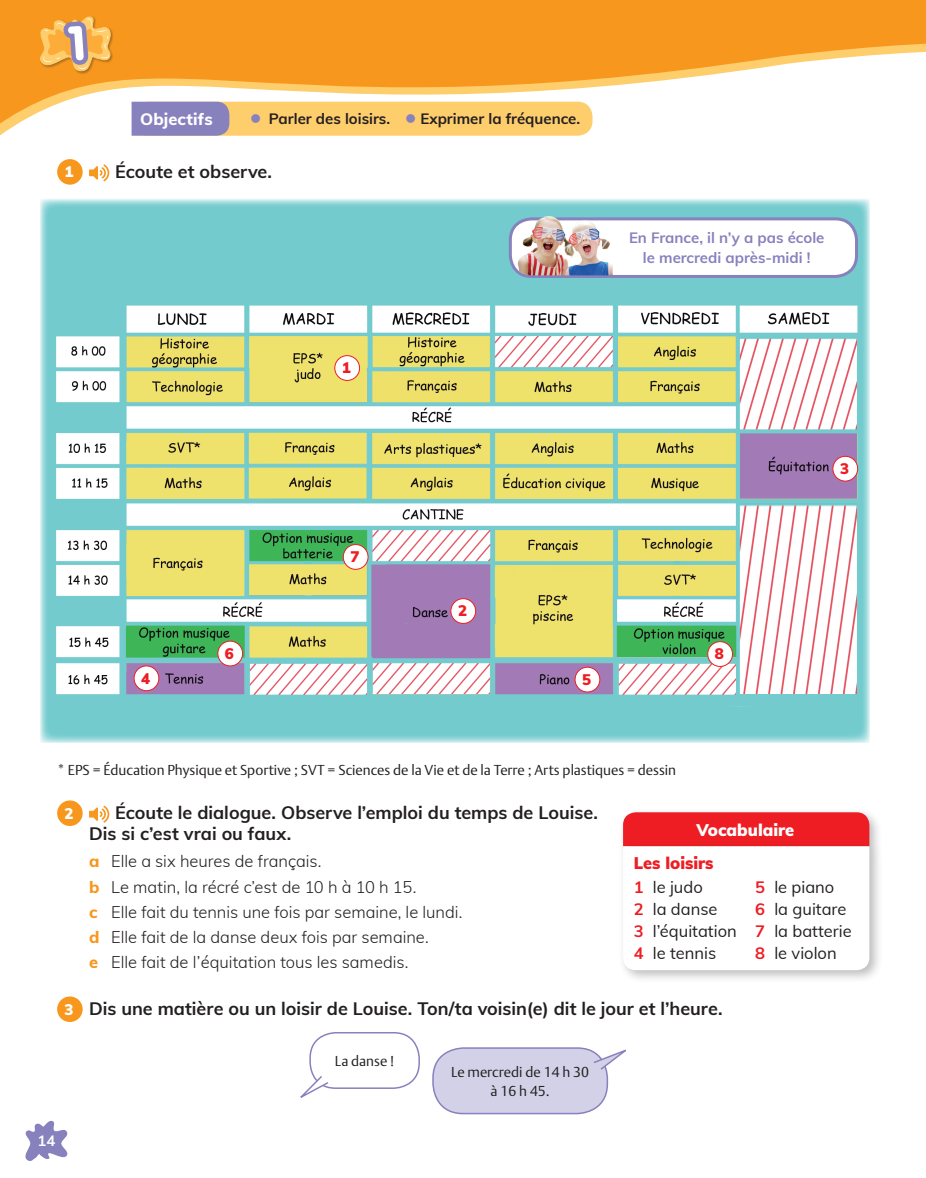
<style>
.page{position:relative;width:926px;height:1178px;background:#fff}
.page>*{position:absolute;margin:0;border:0;box-sizing:border-box;transform-origin:0 0}
.ACTIVIDADES_ENUNCIAD{font:700 18px/21px "Muli";color:#231f20}
.Actividades_abc{font:300 16.5px "Muli";color:#231f20}
.Vocabulaire{font:16.5px "Muli";color:#231f20}
.CAJA_VOC_FON_GRAM{font:900 16.5px "Muli";color:#fff}
.Titulo_Voc_Fon_Gram{font:900 16.5px "Muli";color:#ee1d23}
.Objectifs{font:800 16.5px "Muli";letter-spacing:.005em;color:#fff}
.TEXTO_CUADRO_comment{font:700 15px/19.5px "Muli";color:#8781bd;text-align:center}
.TEXTO_OBJECTIFS_CINT{font:700 15px "Muli";color:#231f20}
.Número_actividad{font:900 15px "Muli";color:#ee1d23}
.Número_actividad-2{font:900 15px "Muli";color:#fff}
.PÁGINAS{font:700 15px "Muli";color:#fff}
.Bocadillos_cartelas{font:300 14.25px/19.5px "OUP Argo";color:#231f20;text-align:center}
.s1{color:#8781bd}
.s2{font-weight:800;color:#f7971d}
.s3{font-weight:700;color:#ee1d23}
</style>
<div class="page">
<img style="left:40px;top:199px;width:829px;height:543px">
<svg style="left:0;top:0;width:926px;height:136px;fill:#f7971d"></svg>
<div style="left:335px;top:355px;width:25px;height:25px;background:#fff;border-radius:50%"></div>
<div style="left:334px;top:355px;width:26px;height:26px;border:1px solid #ee1d23;border-radius:50%"></div>
<div style="left:134px;top:665px;width:25px;height:25px;background:#fff;border-radius:50%"></div>
<div style="left:134px;top:665px;width:25px;height:26px;border:1px solid #ee1d23;border-radius:50%"></div>
<div style="left:218px;top:641px;width:25px;height:24px;background:#fff;border-radius:50%"></div>
<div style="left:217px;top:640px;width:26px;height:26px;border:1px solid #ee1d23;border-radius:50%"></div>
<div style="left:343px;top:544px;width:25px;height:25px;background:#fff;border-radius:50%"></div>
<div style="left:343px;top:544px;width:25px;height:25px;border:1px solid #ee1d23;border-radius:50%"></div>
<div style="left:451px;top:598px;width:25px;height:25px;background:#fff;border-radius:50%"></div>
<div style="left:450px;top:598px;width:26px;height:25px;border:1px solid #ee1d23;border-radius:50%"></div>
<div style="left:575px;top:667px;width:25px;height:25px;background:#fff;border-radius:50%"></div>
<div style="left:575px;top:666px;width:25px;height:26px;border:1px solid #ee1d23;border-radius:50%"></div>
<div style="left:708px;top:641px;width:24px;height:25px;background:#fff;border-radius:50%"></div>
<div style="left:707px;top:641px;width:26px;height:25px;border:1px solid #ee1d23;border-radius:50%"></div>
<div style="left:833px;top:456px;width:25px;height:25px;background:#fff;border-radius:50%"></div>
<div style="left:832px;top:456px;width:26px;height:25px;border:1px solid #ee1d23;border-radius:50%"></div>
<div style="left:57px;top:800px;width:26px;height:25px;background:#f7971d;border-radius:50%"></div>
<svg style="left:89px;top:805px;width:20px;height:17px"></svg>
<div style="left:57px;top:996px;width:26px;height:25px;background:#f7971d;border-radius:50%"></div>
<div style="left:618px;top:807px;width:265px;height:53px;background:#231f20;opacity:.3"></div>
<div style="left:618px;top:841px;width:265px;height:142px;background:#231f20;opacity:.3"></div>
<svg style="left:623px;top:812px;width:246px;height:158px"></svg>
<div style="left:40px;top:16px;width:74px;height:58px;background:#231f20;opacity:.36"></div>
<div style="left:133px;top:102px;width:459px;height:34px;background:#fecd6c;border-radius:15px"></div>
<div style="left:132px;top:102px;width:97px;height:34px;background:#8781bd"></div>
<svg style="left:25px;top:1120px;width:43px;height:40px"></svg>
<div style="left:309px;top:1031px;width:111px;height:57px;border:2px solid #8781bd;border-radius:26px"></div>
<svg style="left:300px;top:1074px;width:30px;height:24px"></svg>
<div style="left:433px;top:1047px;width:174px;height:66px;background:#d3d1e8;border-radius:30px"></div>
<div style="left:432px;top:1047px;width:176px;height:67px;border:2px solid #8781bd;border-radius:30px"></div>
<svg style="left:592px;top:1049px;width:34px;height:22px"></svg>
<div style="left:57px;top:159px;width:26px;height:26px;background:#f7971d;border-radius:50%"></div>
<svg style="left:89px;top:164px;width:20px;height:17px"></svg>
<div style="left:510px;top:219px;width:346px;height:57px;background:#fff;border-radius:21px"></div>
<div style="left:509px;top:217px;width:349px;height:61px;border:3px solid #8781bd;border-radius:21px"></div>
<img style="left:511px;top:205px;width:102px;height:70px">
<svg style="left:37px;top:16px;width:77px;height:56px;background:#e2a455"></svg>
<p class="Objectifs" style="left:140px;top:106px;width:74px">Objectifs</p>
<p class="TEXTO_OBJECTIFS_CINT" style="left:250px;top:108px;width:332px"><span class="s1">●</span> Parler des loisirs. <span class="s1">●</span> Exprimer la fréquence.</p>
<p class="Número_actividad-2" style="left:65px;top:161px;width:10px">1</p>
<p class="ACTIVIDADES_ENUNCIAD" style="left:115px;top:160px;width:158px">Écoute et observe.</p>
<p class="TEXTO_CUADRO_comment" style="left:629px;top:227px;width:197px">En France, il n’y a pas école le mercredi après-midi !</p>
<p class="Número_actividad" style="left:342px;top:357px;width:10px">1</p>
<p class="Número_actividad" style="left:141px;top:667px;width:10px">4</p>
<p class="Número_actividad" style="left:225px;top:642px;width:10px">6</p>
<p class="Número_actividad" style="left:350px;top:545px;width:10px">7</p>
<p class="Número_actividad" style="left:458px;top:600px;width:11px">2</p>
<p class="Número_actividad" style="left:582px;top:668px;width:10px">5</p>
<p class="Bocadillos_cartelas" style="left:57px;top:759px;width:620px">* EPS = Éducation Physique et Sportive ; SVT = Sciences de la Vie et de la Terre ; Arts plastiques = dessin</p>
<p class="Número_actividad" style="left:715px;top:642px;width:10px">8</p>
<p class="Número_actividad" style="left:840px;top:457px;width:10px">3</p>
<p class="Número_actividad-2" style="left:65px;top:802px;width:11px">2</p>
<p class="ACTIVIDADES_ENUNCIAD" style="left:89px;top:801px;width:510px;text-indent:26px">Écoute le dialogue. Observe l’emploi du temps de Louise.<br>Dis si c’est vrai ou faux.</p>
<p class="Actividades_abc" style="left:89px;top:849px;width:234px"><span class="s2">a</span> Elle a six heures de français.</p>
<p class="Actividades_abc" style="left:89px;top:874px;width:329px"><span class="s2">b</span> Le matin, la récré c’est de 10 h à 10 h 15.</p>
<p class="Actividades_abc" style="left:89px;top:899px;width:375px"><span class="s2">c</span> Elle fait du tennis une fois par semaine, le lundi.</p>
<p class="Actividades_abc" style="left:89px;top:925px;width:341px"><span class="s2">d</span> Elle fait de la danse deux fois par semaine.</p>
<p class="Actividades_abc" style="left:89px;top:950px;width:321px"><span class="s2">e</span> Elle fait de l’équitation tous les samedis.</p>
<p class="Número_actividad-2" style="left:65px;top:997px;width:10px">3</p>
<p class="ACTIVIDADES_ENUNCIAD" style="left:89px;top:996px;width:635px">Dis une matière ou un loisir de Louise. Ton/ta voisin(e) dit le jour et l’heure.</p>
<p class="CAJA_VOC_FON_GRAM" style="left:696px;top:817px;width:99px">Vocabulaire</p>
<p class="Titulo_Voc_Fon_Gram" style="left:634px;top:850px;width:81px">Les loisirs</p>
<p class="Vocabulaire" style="left:634px;top:874px;width:71px"><span class="s3">1</span> le judo</p>
<p class="Vocabulaire" style="left:634px;top:896px;width:85px"><span class="s3">2</span> la danse</p>
<p class="Vocabulaire" style="left:634px;top:918px;width:105px"><span class="s3">3</span> l’équitation</p>
<p class="Vocabulaire" style="left:634px;top:940px;width:84px"><span class="s3">4</span> le tennis</p>
<p class="Vocabulaire" style="left:755px;top:874px;width:81px"><span class="s3">5</span> le piano</p>
<p class="Vocabulaire" style="left:755px;top:896px;width:93px"><span class="s3">6</span> la guitare</p>
<p class="Vocabulaire" style="left:755px;top:918px;width:98px"><span class="s3">7</span> la batterie</p>
<p class="Vocabulaire" style="left:755px;top:940px;width:83px"><span class="s3">8</span> le violon</p>
<p class="PÁGINAS" style="left:37px;top:1129px;width:20px">14</p>
<p class="Bocadillos_cartelas" style="left:335px;top:1050px;width:61px">La danse !</p>
<p class="Bocadillos_cartelas" style="left:451px;top:1061px;width:139px">Le mercredi de 14 h 30 à 16 h 45.</p>
</div>
